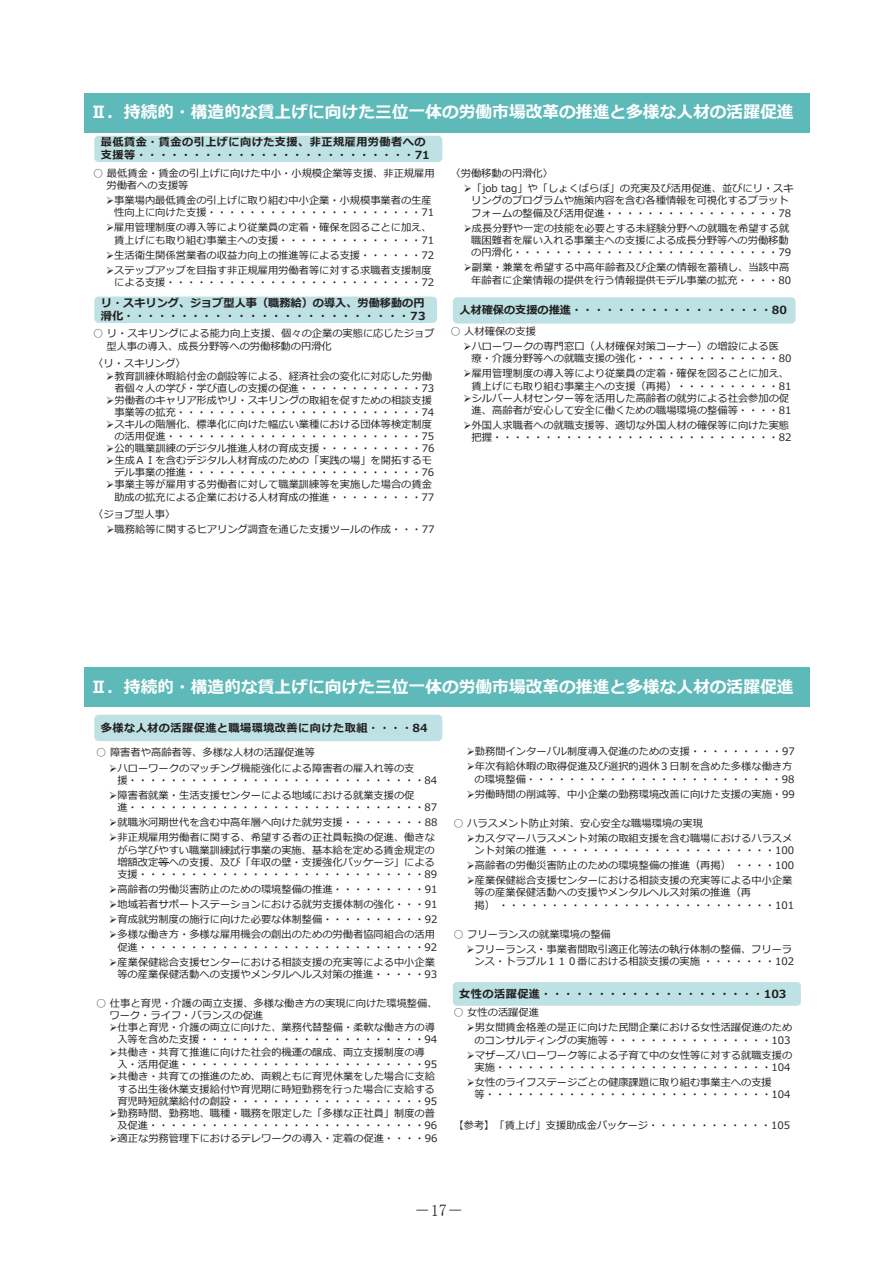
<style>
.page{position:relative;width:893px;height:1263px;background:#fff}
.page>*{position:absolute;margin:0;border:0;box-sizing:border-box;transform-origin:0 0}
.t1{font:700 16.8px "Meiryo";color:#fff}
.t2{font:16.5px "MS Mincho";color:#231f20}
.t3{font:700 11.1px/13.4px "Meiryo";letter-spacing:.04em;color:#231f20}
.t4{font:700 11.1px/13.4px "Meiryo";color:#231f20}
.t5{font:10.2px/12.3px "Meiryo";color:#231f20;text-align:right}
</style>
<div class="page">
<div style="left:84px;top:668px;width:725px;height:39px;background:#5eb9b9"></div>
<div style="left:94px;top:715px;width:348px;height:26px;background:#bee2e3;border-radius:4px"></div>
<div style="left:453px;top:982px;width:348px;height:24px;background:#bee2e3;border-radius:4px"></div>
<div style="left:84px;top:94px;width:725px;height:39px;background:#5eb9b9"></div>
<div style="left:94px;top:297px;width:343px;height:26px;background:#bee2e3;border-radius:4px"></div>
<div style="left:94px;top:136px;width:348px;height:26px;background:#bee2e3;border-radius:4px"></div>
<div style="left:453px;top:297px;width:343px;height:27px;background:#bee2e3;border-radius:4px"></div>
<p class="t1" style="left:90px;top:100px;width:705px">Ⅱ．持続的・構造的な賃上げに向けた三位一体の労働市場改革の推進と多様な人材の活躍促進</p>
<p class="t3" style="left:101px;top:136px;width:330px">最低賃金・賃金の引上げに向けた支援、非正規雇用労働者への支援等・・・・・・・・・・・・・・・・・・・・・・・・・71</p>
<p class="t5" style="left:106px;top:168px;width:330px;text-align:left;text-indent:-13px">○ 最低賃金・賃金の引上げに向けた中小・小規模企業等支援、非正規雇用労働者への支援等</p>
<p class="t5" style="left:106px;top:195px;width:330px">➢事業場内最低賃金の引上げに取り組む中小企業・小規模事業者の生産性向上に向けた支援・・・・・・・・・・・・・・・・・・・・・71</p>
<p class="t5" style="left:106px;top:222px;width:330px">➢雇用管理制度の導入等により従業員の定着・確保を図ることに加え、賃上げにも取り組む事業主への支援・・・・・・・・・・・・・・71</p>
<p class="t5" style="left:106px;top:249px;width:330px">➢生活衛生関係営業者の収益力向上の推進等による支援・・・・・・72</p>
<p class="t5" style="left:106px;top:264px;width:330px">➢ステップアップを目指す非正規雇用労働者等に対する求職者支援制度による支援・・・・・・・・・・・・・・・・・・・・・・・・・72</p>
<p class="t4" style="left:101px;top:297px;width:326px">リ・スキリング、ジョブ型人事（職務給）の導入、労働移動の円滑化・・・・・・・・・・・・・・・・・・・・・・・・・73</p>
<p class="t5" style="left:106px;top:328px;width:330px;text-align:left;text-indent:-13px">○ リ・スキリングによる能力向上支援、個々の企業の実態に応じたジョブ型人事の導入、成長分野等への労働移動の円滑化</p>
<p class="t5" style="left:93px;top:358px;width:94px">〈リ・スキリング〉</p>
<p class="t5" style="left:106px;top:370px;width:330px">➢教育訓練休暇給付金の創設等による、経済社会の変化に対応した労働者個々人の学び・学び直しの支援の促進・・・・・・・・・・・・73</p>
<p class="t5" style="left:106px;top:395px;width:330px">➢労働者のキャリア形成やリ・スキリングの取組を促すための相談支援事業等の拡充・・・・・・・・・・・・・・・・・・・・・・・・74</p>
<p class="t5" style="left:106px;top:419px;width:330px">➢スキルの階層化、標準化に向けた幅広い業種における団体等検定制度の活用促進・・・・・・・・・・・・・・・・・・・・・・・・・75</p>
<p class="t5" style="left:106px;top:443px;width:330px">➢公的職業訓練のデジタル推進人材の育成支援・・・・・・・・・・76</p>
<p class="t5" style="left:106px;top:455px;width:330px">➢生成ＡＩを含むデジタル人材育成のための「実践の場」を開拓するモデル事業の推進・・・・・・・・・・・・・・・・・・・・・・・76</p>
<p class="t5" style="left:106px;top:479px;width:330px">➢事業主等が雇用する労働者に対して職業訓練等を実施した場合の賃金助成の拡充による企業における人材育成の推進・・・・・・・・・77</p>
<p class="t5" style="left:93px;top:509px;width:84px">〈ジョブ型人事〉</p>
<p class="t5" style="left:106px;top:524px;width:330px">➢職務給等に関するヒアリング調査を通じた支援ツールの作成・・・77</p>
<p class="t5" style="left:450px;top:168px;width:104px">〈労働移動の円滑化〉</p>
<p class="t5" style="left:464px;top:183px;width:332px;text-align:center">➢「job tag」や「しょくばらぼ」の充実及び活用促進、並びにリ・スキリングのプログラムや施策内容を含む各種情報を可視化するプラットフォームの整備及び活用促進・・・・・・・・・・・・・・・・・78</p>
<p class="t5" style="left:471px;top:222px;width:321px;text-align:left;text-indent:-8px">➢成長分野や一定の技能を必要とする未経験分野への就職を希望する就職困難者を雇い入れる事業主への支援による成長分野等への労働移動の円滑化・・・・・・・・・・・・・・・・・・・・・・・・・・79</p>
<p class="t5" style="left:464px;top:262px;width:329px">➢副業・兼業を希望する中高年齢者及び企業の情報を蓄積し、当該中高年齢者に企業情報の提供を行う情報提供モデル事業の拡充・・・・80</p>
<p class="t4" style="left:459px;top:304px;width:329px">人材確保の支援の推進・・・・・・・・・・・・・・・・・・80</p>
<p class="t5" style="left:450px;top:326px;width:87px">○ 人材確保の支援</p>
<p class="t5" style="left:472px;top:341px;width:321px;text-align:left;text-indent:-8px">➢ハローワークの専門窓口（人材確保対策コーナー）の増設による医療・介護分野等への就職支援の強化・・・・・・・・・・・・・・80</p>
<p class="t5" style="left:464px;top:368px;width:330px">➢雇用管理制度の導入等により従業員の定着・確保を図ることに加え、賃上げにも取り組む事業主への支援（再掲）・・・・・・・・・・81</p>
<p class="t5" style="left:464px;top:393px;width:330px">➢シルバー人材センター等を活用した高齢者の就労による社会参加の促進、高齢者が安心して安全に働くための職場環境の整備等・・・・81</p>
<p class="t5" style="left:464px;top:419px;width:330px">➢外国人求職者への就職支援等、適切な外国人材の確保等に向けた実態把握・・・・・・・・・・・・・・・・・・・・・・・・・・・・82</p>
<p class="t1" style="left:90px;top:674px;width:705px">Ⅱ．持続的・構造的な賃上げに向けた三位一体の労働市場改革の推進と多様な人材の活躍促進</p>
<p class="t3" style="left:101px;top:721px;width:328px">多様な人材の活躍促進と職場環境改善に向けた取組・・・・84</p>
<p class="t5" style="left:96px;top:747px;width:220px">○ 障害者や高齢者等、多様な人材の活躍促進等</p>
<p class="t5" style="left:117px;top:762px;width:321px;text-align:left;text-indent:-8px">➢ハローワークのマッチング機能強化による障害者の雇入れ等の支<br>援・・・・・・・・・・・・・・・・・・・・・・・・・・・・・84</p>
<p class="t5" style="left:117px;top:789px;width:321px;text-align:left;text-indent:-8px">➢障害者就業・生活支援センターによる地域における就業支援の促<br>進・・・・・・・・・・・・・・・・・・・・・・・・・・・・・87</p>
<p class="t5" style="left:109px;top:817px;width:330px">➢就職氷河期世代を含む中高年層へ向けた就労支援・・・・・・・・88</p>
<p class="t5" style="left:117px;top:832px;width:321px;text-align:left;text-indent:-8px">➢非正規雇用労働者に関する、希望する者の正社員転換の促進、働きながら学びやすい職業訓練試行事業の実施、基本給を定める賃金規定の増額改定等への支援、及び「年収の壁・支援強化パッケージ」による支援・・・・・・・・・・・・・・・・・・・・・・・・・・・・89</p>
<p class="t5" style="left:109px;top:884px;width:330px">➢高齢者の労働災害防止のための環境整備の推進・・・・・・・・・91</p>
<p class="t5" style="left:109px;top:899px;width:330px">➢地域若者サポートステーションにおける就労支援体制の強化・・・91</p>
<p class="t5" style="left:109px;top:914px;width:330px">➢育成就労制度の施行に向けた必要な体制整備・・・・・・・・・・92</p>
<p class="t5" style="left:109px;top:929px;width:330px">➢多様な働き方・多様な雇用機会の創出のための労働者協同組合の活用促進・・・・・・・・・・・・・・・・・・・・・・・・・・・・92</p>
<p class="t5" style="left:109px;top:956px;width:330px">➢産業保健総合支援センターにおける相談支援の充実等による中小企業等の産業保健活動への支援やメンタルヘルス対策の推進・・・・・93</p>
<p class="t5" style="left:109px;top:998px;width:330px;text-align:left;text-indent:-13px">○ 仕事と育児・介護の両立支援、多様な働き方の実現に向けた環境整備、ワーク・ライフ・バランスの促進</p>
<p class="t5" style="left:109px;top:1022px;width:329px">➢仕事と育児・介護の両立に向けた、業務代替整備・柔軟な働き方の導入等を含めた支援・・・・・・・・・・・・・・・・・・・・・・94</p>
<p class="t5" style="left:117px;top:1046px;width:321px;text-align:left;text-indent:-8px">➢共働き・共育て推進に向けた社会的機運の醸成、両立支援制度の導入・活用促進・・・・・・・・・・・・・・・・・・・・・・・・95</p>
<p class="t5" style="left:117px;top:1071px;width:321px;text-align:left;text-indent:-8px">➢共働き・共育ての推進のため、両親ともに育児休業をした場合に支給する出生後休業支援給付や育児期に時短勤務を行った場合に支給する育児時短就業給付の創設・・・・・・・・・・・・・・・・・・・95</p>
<p class="t5" style="left:109px;top:1108px;width:329px">➢勤務時間、勤務地、職種・職務を限定した「多様な正社員」制度の普及促進・・・・・・・・・・・・・・・・・・・・・・・・・・・96</p>
<p class="t5" style="left:109px;top:1132px;width:330px">➢適正な労務管理下におけるテレワークの導入・定着の促進・・・・96</p>
<p class="t5" style="left:467px;top:746px;width:330px">➢勤務間インターバル制度導入促進のための支援・・・・・・・・・97</p>
<p class="t5" style="left:467px;top:761px;width:329px">➢年次有給休暇の取得促進及び選択的週休３日制を含めた多様な働き方の環境整備・・・・・・・・・・・・・・・・・・・・・・・・・98</p>
<p class="t5" style="left:467px;top:788px;width:330px">➢労働時間の削減等、中小企業の勤務環境改善に向けた支援の実施・99</p>
<p class="t5" style="left:453px;top:817px;width:251px">○ ハラスメント防止対策、安心安全な職場環境の実現</p>
<p class="t5" style="left:467px;top:832px;width:329px">➢カスタマーハラスメント対策の取組支援を含む職場におけるハラスメント対策の推進・・・・・・・・・・・・・・・・・・・・・・100</p>
<p class="t5" style="left:467px;top:860px;width:329px">➢高齢者の労働災害防止のための環境整備の推進（再掲）・・・・100</p>
<p class="t5" style="left:475px;top:875px;width:321px;text-align:left;text-indent:-8px">➢産業保健総合支援センターにおける相談支援の充実等による中小企業等の産業保健活動への支援やメンタルヘルス対策の推進（再<br>掲）・・・・・・・・・・・・・・・・・・・・・・・・・・・101</p>
<p class="t5" style="left:453px;top:928px;width:159px">○ フリーランスの就業環境の整備</p>
<p class="t5" style="left:467px;top:943px;width:329px">➢フリーランス・事業者間取引適正化等法の執行体制の整備、フリーランス・トラブル１１０番における相談支援の実施・・・・・・・102</p>
<p class="t3" style="left:459px;top:987px;width:329px">女性の活躍促進・・・・・・・・・・・・・・・・・・・・103</p>
<p class="t5" style="left:453px;top:1007px;width:87px">○ 女性の活躍促進</p>
<p class="t5" style="left:467px;top:1022px;width:327px">➢男女間賃金格差の是正に向けた民間企業における女性活躍促進のためのコンサルティングの実施等・・・・・・・・・・・・・・・・103</p>
<p class="t5" style="left:467px;top:1049px;width:327px">➢マザーズハローワーク等による子育て中の女性等に対する就職支援の実施・・・・・・・・・・・・・・・・・・・・・・・・・・・104</p>
<p class="t5" style="left:475px;top:1077px;width:318px;text-align:left;text-indent:-8px">➢女性のライフステージごとの健康課題に取り組む事業主への支援<br>等・・・・・・・・・・・・・・・・・・・・・・・・・・・・104</p>
<p class="t5" style="left:453px;top:1119px;width:338px">【参考】「賃上げ」支援助成金パッケージ・・・・・・・・・・・・105</p>
<h2 class="t2" style="left:414px;top:1201px;width:51px">－17－</h2>
</div>
